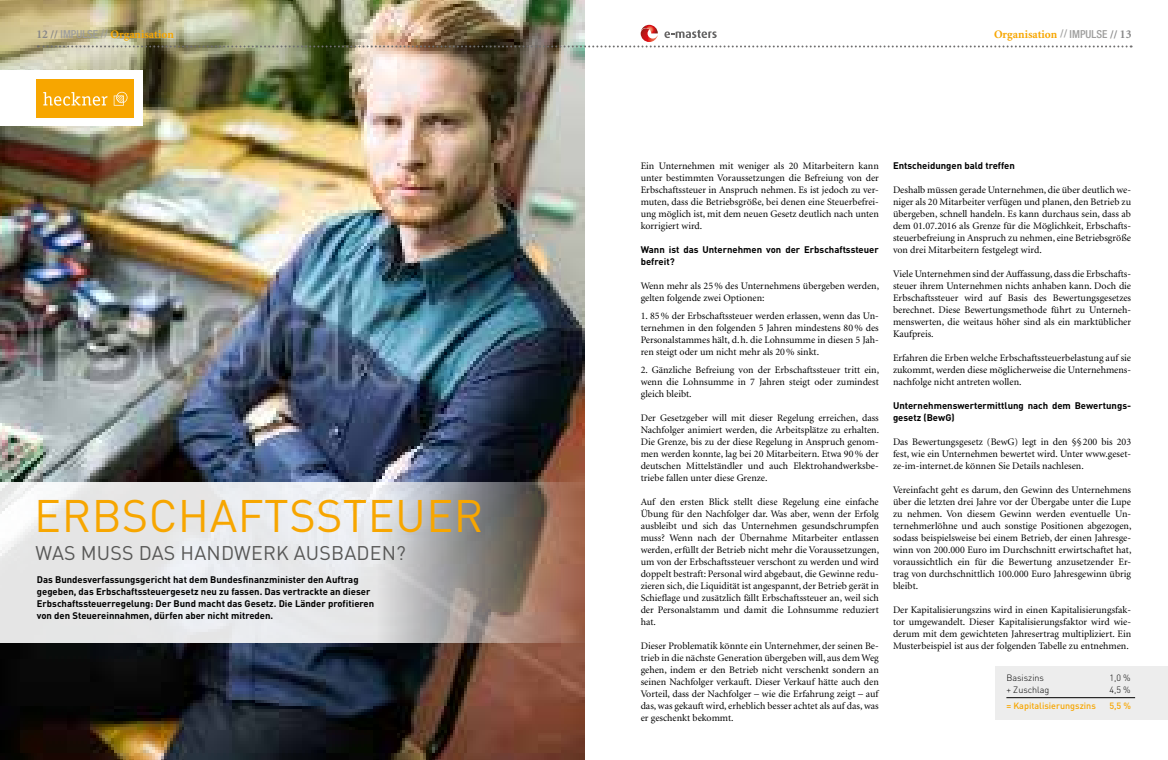
<style>
.page{position:relative;width:1168px;height:760px;background:#fff}
.page>*{position:absolute;margin:0;border:0;box-sizing:border-box;transform-origin:0 0}
.t1{font:45px "DINOT";letter-spacing:.01em;color:#f7a600}
.t2{font:19.6px "DINOT";letter-spacing:.01em;color:#575756}
.t3{font:700 11.5px "Minion";color:#f7a600}
.t4{font:10px/12px "Minion";color:#000;text-align:justify}
.t5{font:700 9.5px/12px "DINOT";color:#000}
.t6{font:300 9px "DINOT";color:#000}
.t7{font:500 9px "DINOT";color:#f7a600}
.s1{font-size:12px;color:#878787}
.s2{color:#878787}
.s3{font-family:"Helvetica Neue";font-weight:500;font-stretch:condensed;font-size:11px;color:#9d9d9c}
.s4{color:#9d9d9c}
</style>
<div class="page">
<img style="left:0;top:0;width:584px;height:760px">
<img style="left:38px;top:25px;width:1094px;height:22px">
<svg style="left:0;top:482px;width:585px;height:160px;background:#cecac8"></svg>
<div style="left:0;top:71px;width:142px;height:55px;background:#fff"></div>
<div style="left:37px;top:79px;width:97px;height:38px;background:#f7a600"></div>
<svg style="left:43px;top:92px;width:65px;height:14px"></svg>
<svg style="left:114px;top:92px;width:13px;height:14px"></svg>
<div style="left:995px;top:666px;width:173px;height:54px;background:#ededed"></div>
<hr style="left:1006px;top:697px;width:129px;height:1px;background:#000">
<p class="t3" style="left:36px;top:28px;width:139px"><span class="s1">12</span> <span class="s2">//</span> <span class="s3">IMPULSE</span> <span class="s4">//</span> Organisation</p>
<p class="t3" style="left:994px;top:28px;width:139px">Organisation <span class="s4">//</span> <span class="s3">IMPULSE</span> <span class="s2">//</span> <span class="s1">13</span></p>
<h1 class="t1" style="left:34px;top:488px;width:451px">ERBSCHAFTSSTEUER</h1>
<h2 class="t2" style="left:35px;top:541px;width:372px">WAS MUSS DAS HANDWERK AUSBADEN?</h2>
<p class="t5" style="left:37px;top:573px;width:339px">Das Bundesverfassungsgericht hat dem Bundesfinanzminister den Auftrag gegeben, das Erbschaftssteuergesetz neu zu fassen. Das vertrackte an dieser Erbschaftssteuerregelung: Der Bund macht das Gesetz. Die Länder profitieren von den Steuereinnahmen, dürfen aber nicht mitreden.</p>
<p class="t4" style="left:641px;top:160px;width:240px">Ein Unternehmen mit weniger als 20 Mitarbeitern kann unter bestimmten Voraussetzungen die Befreiung von der Erbschaftssteuer in Anspruch nehmen. Es ist jedoch zu ver&shy;muten, dass die Betriebsgröße, bei denen eine Steuerbefrei&shy;ung möglich ist, mit dem neuen Gesetz deutlich nach unten korrigiert wird.</p>
<p class="t5" style="left:641px;top:243px;width:240px">Wann ist das Unternehmen von der Erbschaftssteuer befreit?</p>
<p class="t4" style="left:641px;top:280px;width:240px">Wenn mehr als 25% des Unternehmens übergeben werden, gelten folgende zwei Optionen:</p>
<p class="t4" style="left:641px;top:310px;width:240px">1. 85% der Erbschaftssteuer werden erlassen, wenn das Un&shy;ternehmen in den folgenden 5 Jahren mindestens 80% des Personalstammes hält, d.h. die Lohnsumme in diesen 5 Jah&shy;ren steigt oder um nicht mehr als 20% sinkt.</p>
<p class="t4" style="left:641px;top:364px;width:240px">2. Gänzliche Befreiung von der Erbschaftssteuer tritt ein, wenn die Lohnsumme in 7 Jahren steigt oder zumindest gleich bleibt.</p>
<p class="t4" style="left:641px;top:412px;width:240px">Der Gesetzgeber will mit dieser Regelung erreichen, dass Nachfolger animiert werden, die Arbeitsplätze zu erhalten.<br>Die Grenze, bis zu der diese Regelung in Anspruch genom&shy;men werden konnte, lag bei 20 Mitarbeitern. Etwa 90% der deutschen Mittelständler und auch Elektrohandwerksbe&shy;triebe fallen unter diese Grenze.</p>
<p class="t4" style="left:641px;top:496px;width:240px">Auf den ersten Blick stellt diese Regelung eine einfache Übung für den Nachfolger dar. Was aber, wenn der Erfolg ausbleibt und sich das Unternehmen gesundschrumpfen muss? Wenn nach der Übernahme Mitarbeiter entlassen werden, erfüllt der Betrieb nicht mehr die Voraussetzungen, um von der Erbschaftssteuer verschont zu werden und wird doppelt bestraft: Personal wird abgebaut, die Gewinne redu&shy;zieren sich, die Liquidität ist angespannt, der Betrieb gerät in Schieflage und zusätzlich fällt Erbschaftssteuer an, weil sich der Personalstamm und damit die Lohnsumme reduziert hat.</p>
<p class="t4" style="left:641px;top:640px;width:240px">Dieser Problematik könnte ein Unternehmer, der seinen Be&shy;trieb in die nächste Generation übergeben will, aus dem Weg gehen, indem er den Betrieb nicht verschenkt sondern an seinen Nachfolger verkauft. Dieser Verkauf hätte auch den Vorteil, dass der Nachfolger – wie die Erfahrung zeigt – auf das, was gekauft wird, erheblich besser achtet als auf das, was er geschenkt bekommt.</p>
<p class="t5" style="left:893px;top:159px;width:123px">Entscheidungen bald treffen</p>
<p class="t4" style="left:893px;top:184px;width:240px">Deshalb müssen gerade Unternehmen, die über deutlich we&shy;niger als 20 Mitarbeiter verfügen und planen, den Betrieb zu übergeben, schnell handeln. Es kann durchaus sein, dass ab dem 01.07.2016 als Grenze für die Möglichkeit, Erbschafts&shy;steuerbefreiung in Anspruch zu nehmen, eine Betriebsgröße von drei Mitarbeitern festgelegt wird.</p>
<p class="t4" style="left:893px;top:268px;width:240px">Viele Unternehmen sind der Auffassung, dass die Erbschafts&shy;steuer ihrem Unternehmen nichts anhaben kann. Doch die Erbschaftssteuer wird auf Basis des Bewertungsgesetzes berechnet. Diese Bewertungsmethode führt zu Unterneh&shy;menswerten, die weitaus höher sind als ein marktüblicher Kaufpreis.</p>
<p class="t4" style="left:893px;top:352px;width:240px">Erfahren die Erben welche Erbschaftssteuerbelastung auf sie zukommt, werden diese möglicherweise die Unternehmens&shy;nachfolge nicht antreten wollen.</p>
<p class="t5" style="left:893px;top:399px;width:240px">Unternehmenswertermittlung nach dem Bewertungs&shy;gesetz (BewG)</p>
<p class="t4" style="left:893px;top:436px;width:240px">Das Bewertungsgesetz (BewG) legt in den §§ 200 bis 203 fest, wie ein Unternehmen bewertet wird. Unter www.geset&shy;ze-im-internet.de können Sie Details nachlesen.</p>
<p class="t4" style="left:893px;top:484px;width:240px">Vereinfacht geht es darum, den Gewinn des Unternehmens über die letzten drei Jahre vor der Übergabe unter die Lupe zu nehmen. Von diesem Gewinn werden eventuelle Un&shy;ternehmerlöhne und auch sonstige Positionen abgezogen, sodass beispielsweise bei einem Betrieb, der einen Jahresge&shy;winn von 200.000 Euro im Durchschnitt erwirtschaftet hat, voraussichtlich ein für die Bewertung anzusetzender Er&shy;trag von durchschnittlich 100.000 Euro Jahresgewinn übrig bleibt.</p>
<p class="t4" style="left:893px;top:604px;width:240px">Der Kapitalisierungszins wird in einen Kapitalisierungsfak&shy;tor umgewandelt. Dieser Kapitalisierungsfaktor wird wie&shy;derum mit dem gewichteten Jahresertrag multipliziert. Ein Musterbeispiel ist aus der folgenden Tabelle zu entnehmen.</p>
<p class="t6" style="left:1006px;top:672px;width:39px">Basiszins</p>
<p class="t6" style="left:1109px;top:672px;width:23px">1,0 %</p>
<p class="t6" style="left:1006px;top:684px;width:45px">+ Zuschlag</p>
<p class="t6" style="left:1109px;top:684px;width:23px">4,5 %</p>
<p class="t7" style="left:1006px;top:700px;width:91px">= Kapitalisierungszins</p>
<p class="t7" style="left:1109px;top:700px;width:23px">5,5 %</p>
</div>
